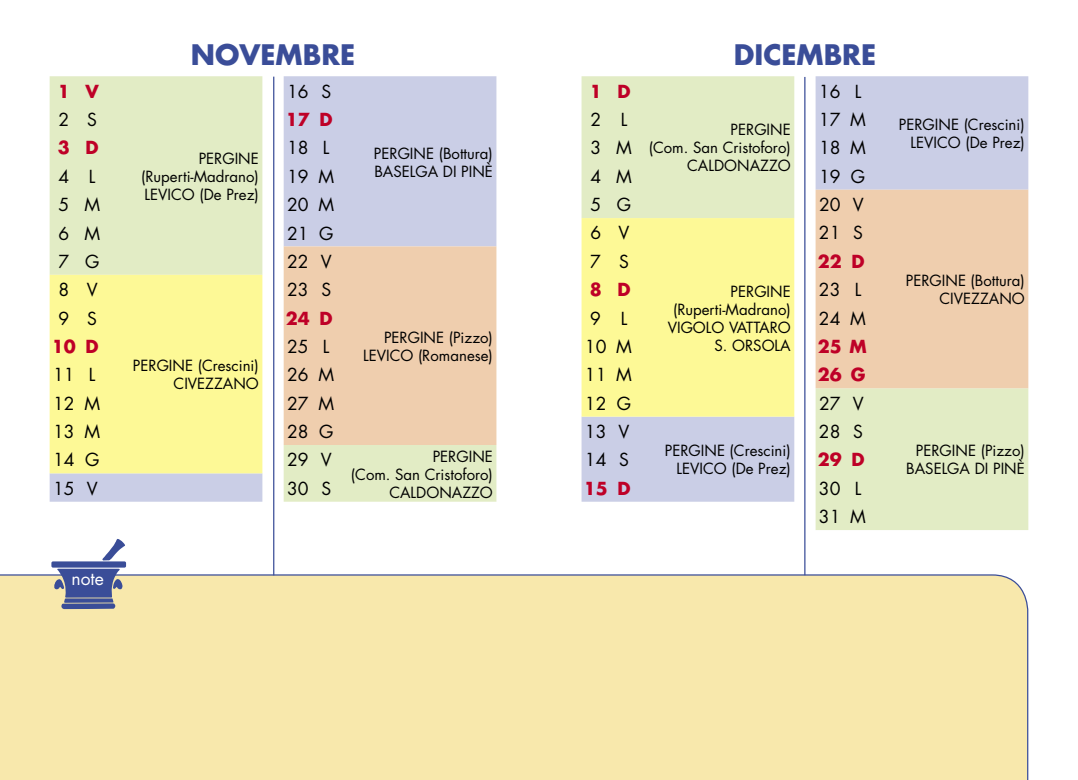
<style>
.page{position:relative;width:1078px;height:780px;background:#fff}
.page>*{position:absolute;margin:0;border:0;box-sizing:border-box;transform-origin:0 0}
.t1{font:700 27.5px "Futura Std";color:#3a4d98}
.t2{font:17.5px/28.2px "Futura Std";color:#000}
.t3{font:700 17.5px "Futura Std";color:#be0027}
.t4{font:17.5px "Futura Std";color:#fff}
.t5{font:15px/18px "Futura Std";color:#000;text-align:right}
</style>
<div class="page">
<div style="left:0;top:574px;width:1028px;height:206px;background:#f8e8ac"></div>
<svg style="left:51px;top:539px;width:75px;height:70px"></svg>
<hr style="left:273px;top:77px;width:1px;height:498px;background:#3a4d98">
<hr style="left:804px;top:77px;width:1px;height:498px;background:#3a4d98">
<svg style="left:50px;top:76px;width:446px;height:425px;background:#dae1d6"></svg>
<div style="left:283px;top:246px;width:213px;height:199px;background:#efceae"></div>
<div style="left:50px;top:275px;width:212px;height:198px;background:#fdf996"></div>
<svg style="left:581px;top:501px;width:447px;height:29px"></svg>
<svg style="left:581px;top:76px;width:447px;height:425px;background:#dae0d6"></svg>
<div style="left:815px;top:190px;width:213px;height:198px;background:#efceae"></div>
<div style="left:581px;top:218px;width:213px;height:198px;background:#fdf996"></div>
<p class="t3" style="left:58px;top:79px;width:43px">1 V</p>
<h1 class="t1" style="left:191px;top:37px;width:166px">NOVEMBRE</h1>
<p class="t2" style="left:287px;top:77px;width:46px">16 S</p>
<p class="t2" style="left:58px;top:106px;width:40px">2 S</p>
<p class="t3" style="left:286px;top:108px;width:48px">17 D</p>
<p class="t3" style="left:58px;top:136px;width:42px">3 D</p>
<p class="t2" style="left:287px;top:134px;width:44px">18 L</p>
<p class="t2" style="left:58px;top:162px;width:39px">4 L</p>
<p class="t2" style="left:287px;top:162px;width:48px">19 M</p>
<p class="t2" style="left:58px;top:191px;width:43px">5 M</p>
<p class="t2" style="left:287px;top:191px;width:48px">20 M</p>
<p class="t2" style="left:58px;top:219px;width:43px">6 M</p>
<p class="t2" style="left:287px;top:219px;width:48px">21 G</p>
<p class="t2" style="left:58px;top:247px;width:42px">7 G</p>
<p class="t2" style="left:287px;top:247px;width:46px">22 V</p>
<p class="t5" style="left:141px;top:149px;width:119px;text-align:justify;text-indent:58px">PERGINE (Ruperti-Madrano)<br>LEVICO (De Prez)</p>
<p class="t2" style="left:58px;top:276px;width:41px">8 V</p>
<p class="t2" style="left:287px;top:276px;width:46px">23 S</p>
<p class="t5" style="left:374px;top:144px;width:120px;text-align:left">PERGINE (Bottura)<br>BASELGA DI PINÈ</p>
<p class="t2" style="left:58px;top:304px;width:40px">9 S</p>
<p class="t3" style="left:286px;top:306px;width:48px">24 D</p>
<p class="t3" style="left:52px;top:335px;width:48px">10 D</p>
<p class="t2" style="left:287px;top:332px;width:44px">25 L</p>
<p class="t2" style="left:53px;top:361px;width:44px">11 L</p>
<p class="t2" style="left:287px;top:361px;width:48px">26 M</p>
<p class="t2" style="left:53px;top:389px;width:48px">12 M</p>
<p class="t2" style="left:287px;top:389px;width:48px">27 M</p>
<p class="t2" style="left:53px;top:417px;width:48px">13 M</p>
<p class="t2" style="left:287px;top:417px;width:48px">28 G</p>
<p class="t2" style="left:53px;top:446px;width:48px">14 G</p>
<p class="t2" style="left:287px;top:446px;width:46px">29 V</p>
<p class="t5" style="left:351px;top:447px;width:143px">PERGINE<br>(Com. San Cristoforo)</p>
<p class="t2" style="left:53px;top:474px;width:46px">15 V</p>
<p class="t2" style="left:287px;top:474px;width:46px">30 S</p>
<p class="t5" style="left:389px;top:483px;width:105px">CALDONAZZO</p>
<p class="t5" style="left:363px;top:328px;width:131px">PERGINE (Pizzo)<br>LEVICO (Romanese)</p>
<p class="t5" style="left:133px;top:357px;width:127px">PERGINE (Crescini)<br>CIVEZZANO</p>
<p class="t4" style="left:71px;top:567px;width:34px">note</p>
<p class="t3" style="left:589px;top:79px;width:42px">1 D</p>
<h1 class="t1" style="left:733px;top:37px;width:144px">DICEMBRE</h1>
<p class="t2" style="left:818px;top:77px;width:44px">16 L</p>
<p class="t2" style="left:590px;top:106px;width:39px">2 L</p>
<p class="t2" style="left:818px;top:106px;width:48px">17 M</p>
<p class="t2" style="left:590px;top:134px;width:43px">3 M</p>
<p class="t2" style="left:818px;top:134px;width:48px">18 M</p>
<p class="t2" style="left:590px;top:162px;width:43px">4 M</p>
<p class="t2" style="left:818px;top:162px;width:48px">19 G</p>
<p class="t2" style="left:590px;top:191px;width:42px">5 G</p>
<p class="t2" style="left:818px;top:191px;width:46px">20 V</p>
<p class="t5" style="left:648px;top:121px;width:143px">PERGINE<br>(Com. San Cristoforo)<br>CALDONAZZO</p>
<p class="t2" style="left:590px;top:219px;width:41px">6 V</p>
<p class="t2" style="left:818px;top:219px;width:46px">21 S</p>
<p class="t2" style="left:590px;top:247px;width:40px">7 S</p>
<p class="t3" style="left:817px;top:249px;width:48px">22 D</p>
<p class="t3" style="left:589px;top:278px;width:42px">8 D</p>
<p class="t2" style="left:818px;top:276px;width:44px">23 L</p>
<p class="t2" style="left:590px;top:304px;width:39px">9 L</p>
<p class="t2" style="left:818px;top:304px;width:48px">24 M</p>
<p class="t2" style="left:584px;top:332px;width:48px">10 M</p>
<p class="t3" style="left:817px;top:335px;width:50px">25 M</p>
<p class="t2" style="left:584px;top:361px;width:48px">11 M</p>
<p class="t3" style="left:817px;top:363px;width:49px">26 G</p>
<p class="t2" style="left:585px;top:389px;width:48px">12 G</p>
<p class="t2" style="left:818px;top:389px;width:46px">27 V</p>
<p class="t5" style="left:667px;top:282px;width:124px">PERGINE (Ruperti-Madrano)<br>VIGOLO VATTARO<br>S. ORSOLA</p>
<p class="t2" style="left:584px;top:417px;width:46px">13 V</p>
<p class="t2" style="left:818px;top:417px;width:46px">28 S</p>
<p class="t5" style="left:664px;top:442px;width:127px">PERGINE (Crescini)<br>LEVICO (De Prez)</p>
<p class="t2" style="left:584px;top:446px;width:46px">14 S</p>
<p class="t3" style="left:817px;top:448px;width:48px">29 D</p>
<p class="t3" style="left:583px;top:476px;width:48px">15 D</p>
<p class="t2" style="left:818px;top:474px;width:48px">30 L<br>31 M</p>
<p class="t5" style="left:898px;top:116px;width:127px">PERGINE (Crescini)<br>LEVICO (De Prez)</p>
<p class="t5" style="left:905px;top:272px;width:120px">PERGINE (Bottura)<br>CIVEZZANO</p>
<p class="t5" style="left:906px;top:442px;width:120px">PERGINE (Pizzo)<br>BASELGA DI PINÈ</p>
</div>
